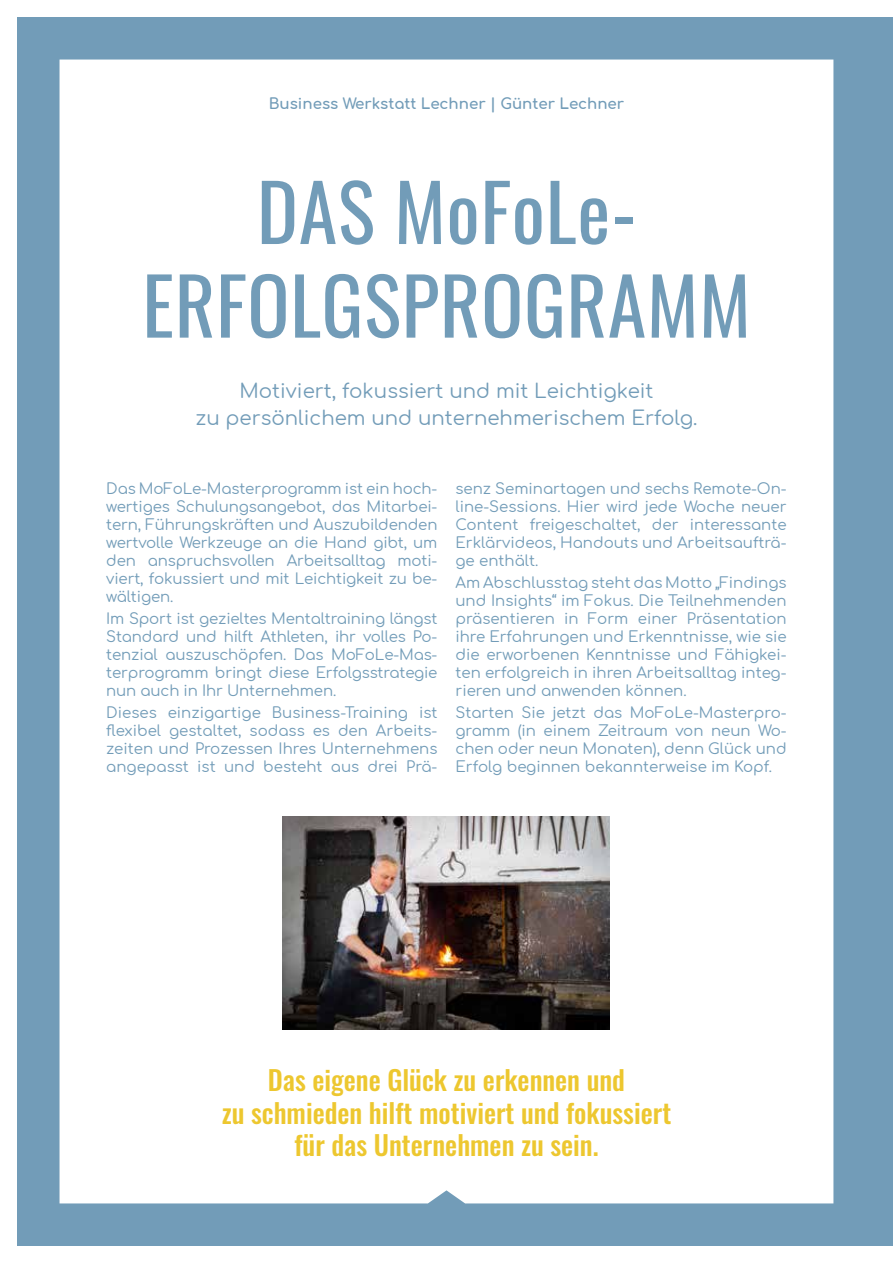
<style>
.page{position:relative;width:893px;height:1263px;background:#fff}
.page>*{position:absolute;margin:0;border:0;box-sizing:border-box;transform-origin:0 0}
.t1{font:78px/93.6px "Oswald";letter-spacing:.01em;color:#729cb8;text-align:center}
.t2{font:500 27px/32.4px "Oswald";color:#edc72f;text-align:center}
.t3{font:19.8px/27px "Comfortaa";color:#729cb8;text-align:center}
.t4{font:15px/18px "Comfortaa";color:#729cb8;text-align:justify}
.t5{font:700 15px "Comfortaa";color:#729cb8}
</style>
<div class="page">
<div style="left:17px;top:17px;width:876px;height:1229px;background:#729cb8"></div>
<div style="left:60px;top:60px;width:773px;height:1143px;background:#fff"></div>
<img style="left:282px;top:816px;width:328px;height:213px">
<p class="t5" style="left:269px;top:90px;width:357px">Business Werkstatt Lechner | Günter Lechner</p>
<h1 class="t1" style="left:142px;top:158px;width:610px">DAS MoFoLe-<br>ERFOLGSPROGRAMM</h1>
<h3 class="t3" style="left:195px;top:375px;width:504px">Motiviert, fokussiert und mit Leichtigkeit<br>zu persönlichem und unternehmerischem Erfolg.</h3>
<p class="t4" style="left:106px;top:477px;width:333px">Das MoFoLe-Masterprogramm ist ein hoch&shy;wertiges Schulungsangebot, das Mitarbei&shy;tern, Führungskräften und Auszubildenden wertvolle Werkzeuge an die Hand gibt, um den anspruchsvollen Arbeitsalltag moti&shy;viert, fokussiert und mit Leichtigkeit zu be&shy;wältigen.</p>
<p class="t4" style="left:106px;top:607px;width:333px">Im Sport ist gezieltes Mentaltraining längst Standard und hilft Athleten, ihr volles Po&shy;tenzial auszuschöpfen. Das MoFoLe-Mas&shy;terprogramm bringt diese Erfolgsstrategie nun auch in Ihr Unternehmen.</p>
<p class="t4" style="left:106px;top:702px;width:333px">Dieses einzigartige Business-Training ist flexibel gestaltet, sodass es den Arbeits&shy;zeiten und Prozessen Ihres Unternehmens angepasst ist und besteht aus drei Prä-</p>
<p class="t4" style="left:455px;top:477px;width:333px">senz Seminartagen und sechs Remote-On&shy;line-Sessions. Hier wird jede Woche neuer Content freigeschaltet, der interessante Erklärvideos, Handouts und Arbeitsaufträ&shy;ge enthält.</p>
<p class="t4" style="left:455px;top:571px;width:333px">Am Abschlusstag steht das Motto „Findings und Insights“ im Fokus. Die Teilnehmenden präsentieren in Form einer Präsentation ihre Erfahrungen und Erkenntnisse, wie sie die erworbenen Kenntnisse und Fähigkei&shy;ten erfolgreich in ihren Arbeitsalltag integ&shy;rieren und anwenden können.</p>
<p class="t4" style="left:455px;top:702px;width:333px">Starten Sie jetzt das MoFoLe-Masterpro&shy;gramm (in einem Zeitraum von neun Wo&shy;chen oder neun Monaten), denn Glück und Erfolg beginnen bekannterweise im Kopf.</p>
<h2 class="t2" style="left:222px;top:1066px;width:451px">Das eigene Glück zu erkennen und<br>zu schmieden hilft motiviert und fokussiert für das Unternehmen zu sein.</h2>
</div>
